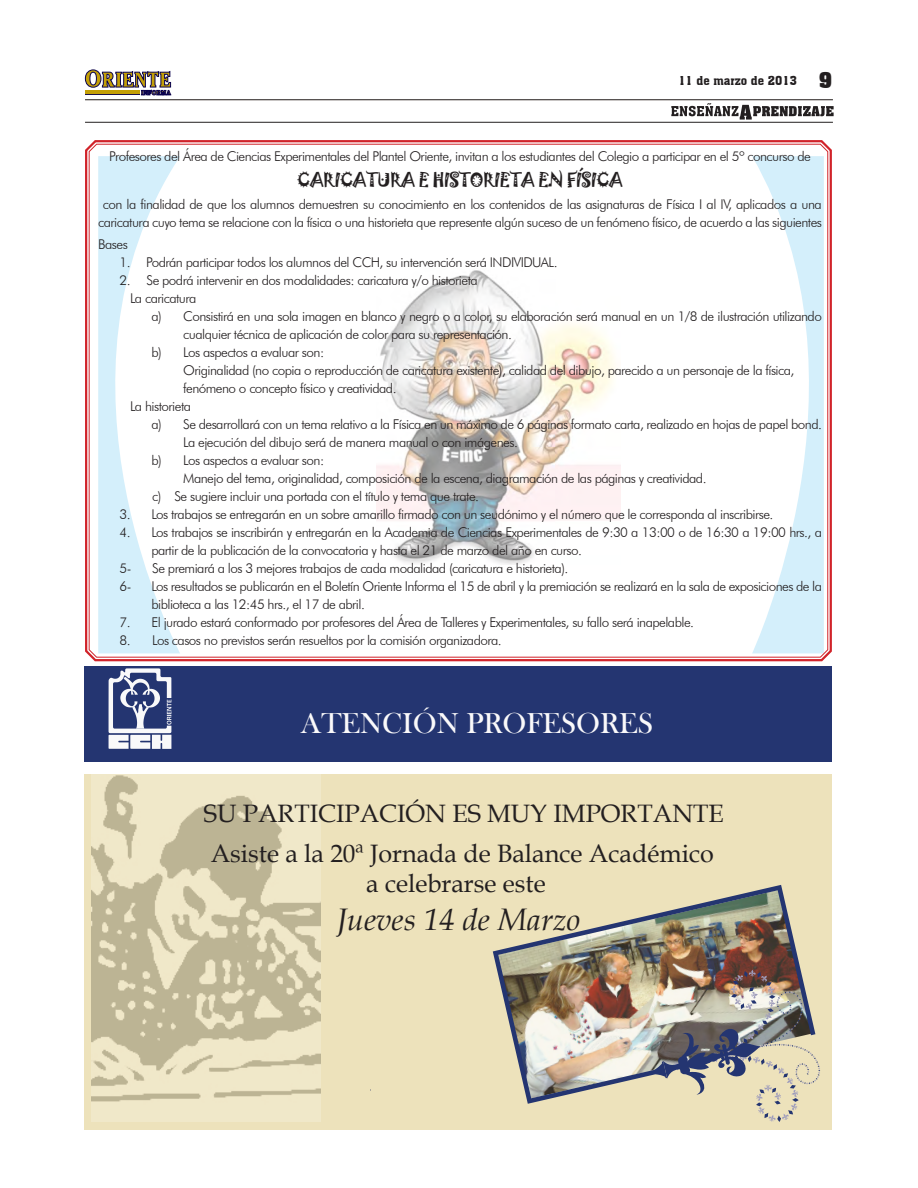
<style>
.page{position:relative;width:918px;height:1188px;background:#fff}
.page>*{position:absolute;margin:0;border:0;box-sizing:border-box;transform-origin:0 0}
.t1{font:italic 31.05px "Book Antiqua";color:#231f20}
.t2{font:29.55px "Bask Old Face";color:#faf9fa}
.t3{font:25.2px/30.2px "Book Antiqua";color:#231f20;text-align:center}
.t4{font:18px "Jokerman";letter-spacing:-.04em;color:#231f20}
.Texto_comentario{font:300 13.5px/18px "Futura BT";letter-spacing:-.04em;color:#231f20}
.Texto_independiente{font:300 13.5px "Futura BT";letter-spacing:-.04em;color:#231f20}
.Título_2{font:300 13.5px "Futura BT";letter-spacing:-.04em;color:#231f20}
.t5{font:12px "Aachen BT";color:#231f20}
.s1{font-weight:700;font-size:21px}
</style>
<div class="page">
<div style="left:85px;top:774px;width:747px;height:355px;background:#ede2bb"></div>
<img style="left:91px;top:774px;width:230px;height:347px">
<div style="left:85px;top:667px;width:747px;height:95px;background:#243571"></div>
<svg style="left:109px;top:668px;width:62px;height:81px"></svg>
<img style="left:493px;top:885px;width:308px;height:219px">
<img style="left:663px;top:970px;width:157px;height:152px">
<svg style="left:85px;top:140px;width:747px;height:522px"></svg>
<svg style="left:671px;top:103px;width:163px;height:17px"></svg>
<hr style="left:85px;top:122px;width:748px;height:1px;background:#231f20">
<hr style="left:85px;top:99px;width:748px;height:1px;background:#231f20">
<svg style="left:85px;top:70px;width:16px;height:17px"></svg>
<div style="left:85px;top:70px;width:16px;height:17px;border:1px solid #0a024e;border-radius:50%"></div>
<div style="left:90px;top:72px;width:6px;height:13px;background:#fff;border-radius:50%"></div>
<div style="left:90px;top:72px;width:7px;height:13px;border:1px solid #0a024e;border-radius:50%"></div>
<svg style="left:102px;top:71px;width:69px;height:24px"></svg>
<div style="left:85px;top:90px;width:54px;height:5px;background:#c39f06"></div>
<p class="t5" style="left:678px;top:73px;width:156px">11 de marzo de 2013 <span class="s1">9</span></p>
<p class="Texto_comentario" style="left:109px;top:147px;width:703px">Profesores del Área de Ciencias Experimentales del Plantel Oriente, invitan a los estudiantes del Colegio a participar en el 5º concurso de</p>
<p class="t4" style="left:297px;top:167px;width:328px">CARICATURA E HISTORIETA EN FÍSICA</p>
<p class="Texto_comentario" style="left:98px;top:195px;width:725px;text-align:center">con la finalidad de que los alumnos demuestren su conocimiento en los contenidos de las asignaturas de Física I al IV, aplicados a una caricatura cuyo tema se relacione con la física o una historieta que represente algún suceso de un fenómeno físico, de acuerdo a las siguientes</p>
<p class="Título_2" style="left:98px;top:236px;width:31px">Bases</p>
<p class="Texto_independiente" style="left:120px;top:254px;width:440px">1. Podrán participar todos los alumnos del CCH, su intervención será INDIVIDUAL.</p>
<p class="Texto_independiente" style="left:120px;top:272px;width:360px">2. Se podrá intervenir en dos modalidades: caricatura y/o historieta</p>
<p class="Texto_comentario" style="left:130px;top:289px;width:68px">La caricatura</p>
<p class="Texto_comentario" style="left:183px;top:307px;width:640px;text-indent:-32px">a) Consistirá en una sola imagen en blanco y negro o a color, su elaboración será manual en un 1/8 de ilustración utilizando cualquier técnica de aplicación de color para su representación.</p>
<p class="Texto_comentario" style="left:151px;top:343px;width:174px">b) Los aspectos a evaluar son:</p>
<p class="Texto_comentario" style="left:183px;top:361px;width:613px">Originalidad (no copia o reproducción de caricatura existente), calidad del dibujo, parecido a un personaje de la física, fenómeno o concepto físico y creatividad.</p>
<p class="Texto_comentario" style="left:130px;top:397px;width:62px">La historieta</p>
<p class="Texto_comentario" style="left:183px;top:415px;width:640px;text-indent:-32px">a) Se desarrollará con un tema relativo a la Física en un máximo de 6 páginas formato carta, realizado en hojas de papel bond.<br>La ejecución del dibujo será de manera manual o con imágenes.</p>
<p class="Texto_comentario" style="left:151px;top:451px;width:174px">b) Los aspectos a evaluar son:</p>
<p class="Texto_comentario" style="left:183px;top:469px;width:525px">Manejo del tema, originalidad, composición de la escena, diagramación de las páginas y creatividad.</p>
<p class="Texto_comentario" style="left:152px;top:487px;width:328px">c) Se sugiere incluir una portada con el título y tema que trate.</p>
<p class="Texto_comentario" style="left:120px;top:505px;width:655px">3. Los trabajos se entregarán en un sobre amarillo firmado con un seudónimo y el número que le corresponda al inscribirse.</p>
<p class="Texto_comentario" style="left:151px;top:523px;width:672px;text-indent:-32px">4. Los trabajos se inscribirán y entregarán en la Academia de Ciencias Experimentales de 9:30 a 13:00 o de 16:30 a 19:00 hrs., a partir de la publicación de la convocatoria y hasta el 21 de marzo del año en curso.</p>
<p class="Texto_comentario" style="left:120px;top:559px;width:13px">5-</p>
<p class="Texto_comentario" style="left:152px;top:559px;width:418px">Se premiará a los 3 mejores trabajos de cada modalidad (caricatura e historieta).</p>
<p class="Texto_comentario" style="left:120px;top:577px;width:13px">6-</p>
<p class="Texto_comentario" style="left:151px;top:577px;width:672px">Los resultados se publicarán en el Boletín Oriente Informa el 15 de abril y la premiación se realizará en la sala de exposiciones de la biblioteca a las 12:45 hrs., el 17 de abril.</p>
<p class="Texto_comentario" style="left:120px;top:613px;width:576px">7. El jurado estará conformado por profesores del Área de Talleres y Experimentales, su fallo será inapelable.</p>
<p class="Texto_comentario" style="left:120px;top:631px;width:384px">8. Los casos no previstos serán resueltos por la comisión organizadora.</p>
<p class="t2" style="left:301px;top:707px;width:354px">ATENCIÓN PROFESORES</p>
<p class="t3" style="left:204px;top:798px;width:521px">SU PARTICIPACIÓN ES MUY IMPORTANTE</p>
<p class="t3" style="left:211px;top:838px;width:505px">Asiste a la 20ª Jornada de Balance Académico a celebrarse este</p>
<p class="t1" style="left:337px;top:897px;width:245px">Jueves 14 de Marzo</p>
</div>
